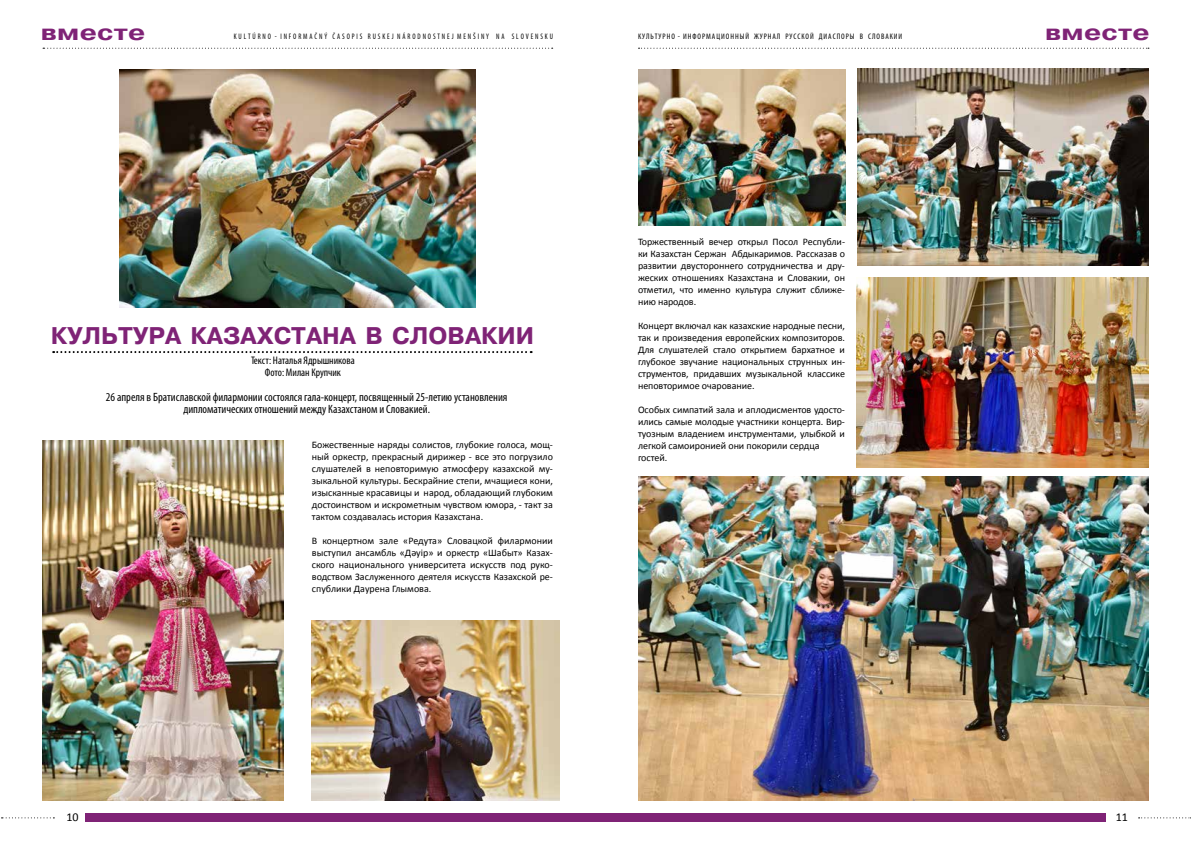
<style>
.page{position:relative;width:1191px;height:842px;background:#fff}
.page>*{position:absolute;margin:0;border:0;box-sizing:border-box;transform-origin:0 0}
.t1{font:700 24px "Pragmatica CTT";color:#7f2376}
.t2{font:700 22px "Pragmatica CTT";letter-spacing:.01em;color:#7f2376;scale:1.25 1}
.t3{font:condensed 12px/12px "Myriad Pro";color:#000;text-align:center}
.t4{font:12px "Calibri";color:#000}
.t5{font:condensed 11px/12px "Myriad Pro";color:#000;text-align:center}
.t6{font:10px/12px "Calibri";letter-spacing:-.005em;color:#000;text-align:justify}
.t7{font:condensed 8px "Myriad Pro";letter-spacing:.12em;color:#000;scale:.9 1}
.t8{font:condensed 8px "Myriad Pro";letter-spacing:.12em;color:#000}
</style>
<div class="page">
<svg style="left:638px;top:48px;width:511px;height:1px"></svg>
<svg style="left:43px;top:48px;width:510px;height:1px"></svg>
<svg style="left:1138px;top:817px;width:53px;height:1px"></svg>
<svg style="left:1px;top:817px;width:53px;height:1px"></svg>
<div style="left:595px;top:814px;width:510px;height:8px;background:#7f2376"></div>
<div style="left:85px;top:814px;width:510px;height:8px;background:#7f2376"></div>
<img style="left:119px;top:69px;width:356px;height:238px">
<img style="left:312px;top:620px;width:247px;height:180px">
<img style="left:857px;top:68px;width:291px;height:197px">
<img style="left:856px;top:278px;width:292px;height:189px">
<img style="left:638px;top:476px;width:510px;height:324px">
<img style="left:43px;top:440px;width:240px;height:360px">
<svg style="left:53px;top:351px;width:478px;height:2px"></svg>
<img style="left:638px;top:69px;width:207px;height:157px">
<h2 class="t2" style="left:41px;top:20px;width:85px">вместе</h2>
<p class="t7" style="left:234px;top:32px;width:356px">K U L T Ú R N O - I N F O R M A Č N Ý Č A S O P I S R U S K E J N Á R O D N O S T N E J M E N Š I N Y N A S L O V E N S K U</p>
<p class="t8" style="left:638px;top:32px;width:266px">КУЛЬТУРНО - ИНФОРМАЦИОННЫЙ ЖУРНАЛ РУССКОЙ ДИАСПОРЫ В СЛОВАКИИ</p>
<h2 class="t2" style="left:1045px;top:20px;width:85px">вместе</h2>
<h1 class="t1" style="left:51px;top:322px;width:485px">КУЛЬТУРА КАЗАХСТАНА В СЛОВАКИИ</h1>
<p class="t5" style="left:251px;top:355px;width:105px">Текст: Наталья Ядрышникова<br>Фото: Милан Крупчик</p>
<p class="t3" style="left:106px;top:391px;width:403px">26 апреля в Братиславской филармонии состоялся гала-концерт, посвященный 25-летию установления дипломатических отношений между Казахстаном и Словакией.</p>
<p class="t6" style="left:312px;top:438px;width:242px">Божественные наряды солистов, глубокие голоса, мощ&shy;ный оркестр, прекрасный дирижер - все это погрузило слушателей в неповторимую атмосферу казахской му&shy;зыкальной культуры. Бескрайние степи, мчащиеся кони, изысканные красавицы и народ, обладающий глубоким достоинством и искрометным чувством юмора, - такт за тактом создавалась история Казахстана.</p>
<p class="t6" style="left:312px;top:534px;width:242px">В концертном зале «Редута» Словацкой филармонии выступил ансамбль «Дәуір» и оркестр «Шабыт» Казах&shy;ского национального университета искусств под руко&shy;водством Заслуженного деятеля искусств Казахской ре&shy;спублики Даурена Глымова.</p>
<p class="t6" style="left:638px;top:235px;width:208px">Торжественный вечер открыл Посол Республи&shy;ки Казахстан Сержан Абдыкаримов. Рассказав о развитии двустороннего сотрудничества и дру&shy;жеских отношениях Казахстана и Словакии, он отметил, что именно культура служит сближе&shy;нию народов.</p>
<p class="t6" style="left:638px;top:319px;width:208px">Концерт включал как казахские народные песни, так и произведения европейских композиторов.<br>Для слушателей стало открытием бархатное и глубокое звучание национальных струнных ин&shy;струментов, придавших музыкальной классике неповторимое очарование.</p>
<p class="t6" style="left:638px;top:403px;width:208px;text-align:left">Особых симпатий зала и аплодисментов удосто&shy;ились самые молодые участники концерта. Вир&shy;туозным владением инструментами, улыбкой и легкой самоиронией они покорили сердца гостей.</p>
<p class="t4" style="left:67px;top:809px;width:14px">10</p>
<p class="t4" style="left:1115px;top:809px;width:14px">11</p>
</div>
